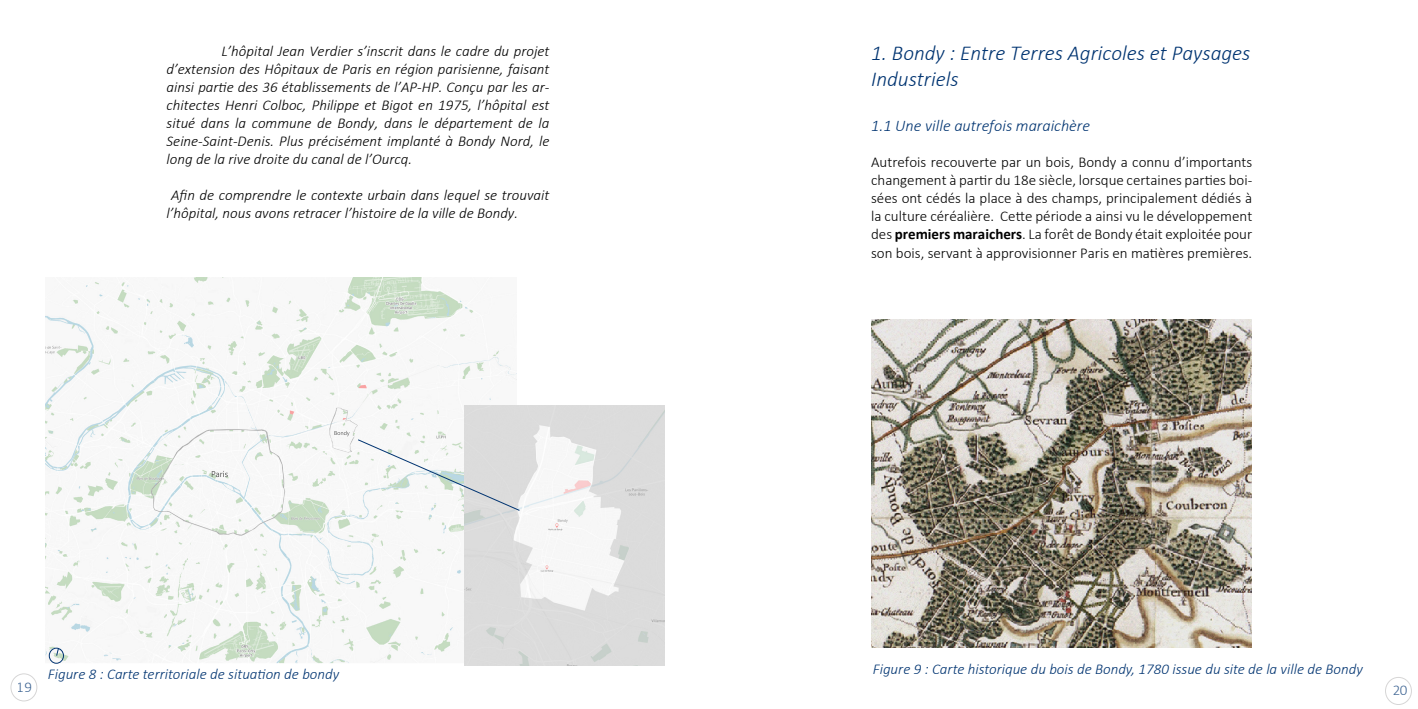
<style>
.page{position:relative;width:1418px;height:709px;background:#fff}
.page>*{position:absolute;margin:0;border:0;box-sizing:border-box;transform-origin:0 0}
.t1{font:italic 300 21.25px/25.5px "Calibri";color:#013471}
.t2{font:italic 300 16.25px "Calibri";color:#013471}
.t3{font:italic 300 15px/18px "Calibri";color:#000;text-align:justify}
.t4{font:300 15px/18px "Calibri";color:#000;text-align:justify}
.t5{font:italic 300 15px "Calibri";color:#013471}
.t6{font:300 15px "Calibri";color:#013471}
.s1{font-weight:700}
</style>
<div class="page">
<div style="left:11px;top:673px;width:26px;height:28px;border:1px solid #231f20;border-radius:50%"></div>
<div style="left:1385px;top:677px;width:26px;height:27px;border:1px solid #231f20;border-radius:50%"></div>
<img style="left:45px;top:277px;width:471px;height:389px">
<img style="left:464px;top:406px;width:200px;height:259px">
<svg style="left:357px;top:439px;width:163px;height:72px"></svg>
<img style="left:871px;top:320px;width:380px;height:327px">
<div style="left:49px;top:648px;width:15px;height:15px;border:1px solid #013471;border-radius:50%"></div>
<svg style="left:56px;top:647px;width:3px;height:9px"></svg>
<p class="t3" style="left:167px;top:42px;width:384px;text-indent:55px">L’hôpital Jean Verdier s’inscrit dans le cadre du projet d’extension des Hôpitaux de Paris en région parisienne, faisant ainsi partie des 36 établissements de l’AP-HP. Conçu par les ar&shy;chitectes Henri Colboc, Philippe et Bigot en 1975, l’hôpital est situé dans la commune de Bondy, dans le département de la Seine-Saint-Denis. Plus précisément implanté à Bondy Nord, le long de la rive droite du canal de l’Ourcq.</p>
<p class="t3" style="left:167px;top:186px;width:384px;text-indent:5px">Afin de comprendre le contexte urbain dans lequel se trouvait l’hôpital, nous avons retracer l’histoire de la ville de Bondy.</p>
<p class="t1" style="left:871px;top:40px;width:381px">1. Bondy : Entre Terres Agricoles et Paysages<br>Industriels</p>
<p class="t2" style="left:871px;top:115px;width:220px">1.1 Une ville autrefois maraichère</p>
<p class="t4" style="left:871px;top:153px;width:382px">Autrefois recouverte par un bois, Bondy a connu d’importants changement à partir du 18e siècle, lorsque certaines parties boi&shy;sées ont cédés la place à des champs, principalement dédiés à la culture céréalière. Cette période a ainsi vu le développement des <span class="s1">premiers maraichers</span>. La forêt de Bondy était exploitée pour</p>
<p class="t4" style="left:871px;top:244px;width:382px">son bois, servant à approvisionner Paris en matières premières.</p>
<p class="t5" style="left:48px;top:665px;width:293px">Figure 8 : Carte territoriale de situation de bondy</p>
<p class="t5" style="left:872px;top:660px;width:491px">Figure 9 : Carte historique du bois de Bondy, 1780 issue du site de la ville de Bondy</p>
<p class="t6" style="left:17px;top:677px;width:17px">19</p>
<p class="t6" style="left:1392px;top:681px;width:17px">20</p>
</div>
